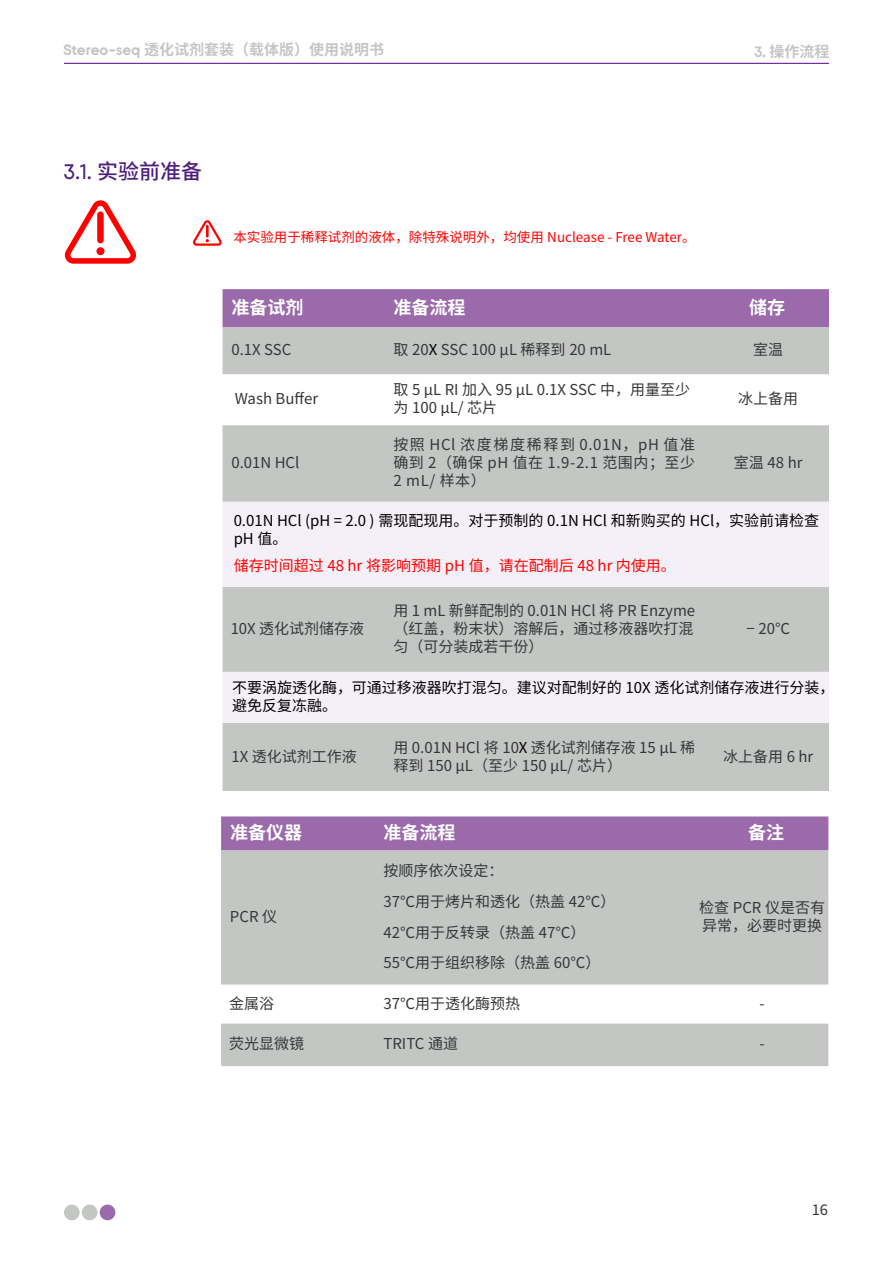
<style>
.page{position:relative;width:893px;height:1263px;background:#fff}
.page>*{position:absolute;margin:0;border:0;box-sizing:border-box;transform-origin:0 0}
.t1{font:500 21px "Source Han Sans SC";color:#4f1e80}
.t2{font:700 18px "Source Han Sans SC";color:#fff}
.t3{font:16.5px "Source Sans Pro";color:#363738}
.t4{font:15px/18px "Source Han Sans SC";color:#363738}
.t5{font:15px/18px "Source Han Sans SC";color:#000}
.t6{font:700 15px "Source Han Sans SC";color:#c4c6c4}
.t7{font:15px "Source Han Sans SC";color:#f00}
.t8{font:13.5px "Source Han Sans SC";color:#f00}
.s1{font-family:"BGI"}
.s2{color:#000}
</style>
<div class="page">
<div style="left:64px;top:1204px;width:16px;height:16px;background:#c4c6c4;border-radius:50%"></div>
<div style="left:82px;top:1204px;width:16px;height:16px;background:#c4c6c4;border-radius:50%"></div>
<div style="left:100px;top:1204px;width:15px;height:16px;background:#9b6aab;border-radius:50%"></div>
<hr style="left:64px;top:63px;width:765px;height:1px;background:#5e0085">
<div style="left:223px;top:289px;width:606px;height:38px;background:#9b6aab"></div>
<svg style="left:223px;top:327px;width:606px;height:464px;fill:#c4c6c4"></svg>
<svg style="left:223px;top:502px;width:606px;height:221px;fill:#f5f0f7"></svg>
<svg style="left:193px;top:220px;width:29px;height:26px"></svg>
<svg style="left:64px;top:200px;width:72px;height:64px"></svg>
<div style="left:97px;top:211px;width:7px;height:32px;background:#f00;border-radius:3px"></div>
<div style="left:96px;top:247px;width:8px;height:8px;background:#f00;border-radius:50%"></div>
<div style="left:221px;top:816px;width:607px;height:34px;background:#9b6aab"></div>
<svg style="left:221px;top:850px;width:607px;height:216px;fill:#c4c6c4"></svg>
<p class="t6" style="left:63px;top:41px;width:322px"><span class="s1">Stereo-seq</span> 透化试剂套装（载体版）使用说明书</p>
<p class="t6" style="left:754px;top:43px;width:77px"><span class="s1">3.</span> 操作流程</p>
<h1 class="t1" style="left:64px;top:160px;width:140px"><span class="s1">3.1.</span> 实验前准备</h1>
<p class="t8" style="left:233px;top:229px;width:464px">本实验用于稀释试剂的液体，除特殊说明外，均使用 Nuclease - Free Water。</p>
<p class="t2" style="left:231px;top:297px;width:73px">准备试剂</p>
<p class="t2" style="left:393px;top:297px;width:73px">准备流程</p>
<p class="t2" style="left:749px;top:297px;width:38px">储存</p>
<p class="t4" style="left:231px;top:341px;width:62px">0.1X SSC</p>
<p class="t4" style="left:393px;top:341px;width:220px">取 20<span class="s2">X</span> SSC 100 μL 稀释到 20 mL</p>
<p class="t4" style="left:753px;top:341px;width:31px">室温</p>
<p class="t4" style="left:235px;top:390px;width:85px">Wash Buffer</p>
<p class="t4" style="left:393px;top:381px;width:298px">取 5 μL RI 加入 95 μL 0.1X SSC 中，用量至少为 100 μL/ 芯片</p>
<p class="t4" style="left:738px;top:390px;width:61px">冰上备用</p>
<p class="t4" style="left:231px;top:454px;width:70px">0.01N HCl</p>
<p class="t4" style="left:393px;top:436px;width:303px;text-align:justify">按照 HCl 浓度梯度稀释到 0.01N，pH 值准确到 2（确保 pH 值在 1.9-2.1 范围内；至少2 mL/ 样本）</p>
<p class="t4" style="left:734px;top:454px;width:70px">室温 48 hr</p>
<p class="t5" style="left:234px;top:512px;width:587px">0.01N HCl (pH = 2.0 ) 需现配现用。对于预制的 0.1N HCl 和新购买的 HCl，实验前请检查pH 值。</p>
<p class="t7" style="left:234px;top:557px;width:444px">储存时间超过 48 hr 将影响预期 pH 值，请在配制后 48 hr 内使用。</p>
<p class="t4" style="left:231px;top:620px;width:135px">10X 透化试剂储存液</p>
<p class="t4" style="left:393px;top:602px;width:303px">用 1 mL 新鲜配制的 0.01N HCl 将 PR Enzyme（红盖，粉末状）溶解后，通过移液器吹打混匀（可分装成若干份）</p>
<p class="t4" style="left:746px;top:620px;width:45px">− 20℃</p>
<p class="t5" style="left:232px;top:679px;width:604px">不要涡旋透化酶，可通过移液器吹打混匀。建议对配制好的 10X 透化试剂储存液进行分装，避免反复冻融。</p>
<p class="t4" style="left:231px;top:747px;width:127px">1X 透化试剂工作液</p>
<p class="t4" style="left:393px;top:738px;width:303px">用 0.01N HCl 将 10<span class="s2">X</span> 透化试剂储存液 15 μL 稀释到 150 μL（至少 150 μL/ 芯片）</p>
<p class="t4" style="left:723px;top:747px;width:92px">冰上备用 6 hr</p>
<p class="t2" style="left:230px;top:822px;width:73px">准备仪器</p>
<p class="t2" style="left:383px;top:822px;width:73px">准备流程</p>
<p class="t2" style="left:748px;top:822px;width:37px">备注</p>
<p class="t4" style="left:230px;top:908px;width:49px">PCR 仪</p>
<p class="t4" style="left:383px;top:855px;width:234px;line-height:30.8px">按顺序依次设定：<br>37℃用于烤片和透化（热盖 42℃）<br>42℃用于反转录（热盖 47℃）<br>55℃用于组织移除（热盖 60℃）</p>
<p class="t4" style="left:699px;top:899px;width:128px">检查 PCR 仪是否有异常，必要时更换</p>
<p class="t4" style="left:229px;top:994px;width:46px">金属浴</p>
<p class="t4" style="left:383px;top:994px;width:138px">37℃用于透化酶预热</p>
<p class="t4" style="left:760px;top:994px;width:7px">-</p>
<p class="t4" style="left:229px;top:1035px;width:76px">荧光显微镜</p>
<p class="t4" style="left:383px;top:1035px;width:76px">TRITC 通道</p>
<p class="t4" style="left:760px;top:1035px;width:7px">-</p>
<p class="t3" style="left:812px;top:1199px;width:18px">16</p>
</div>
